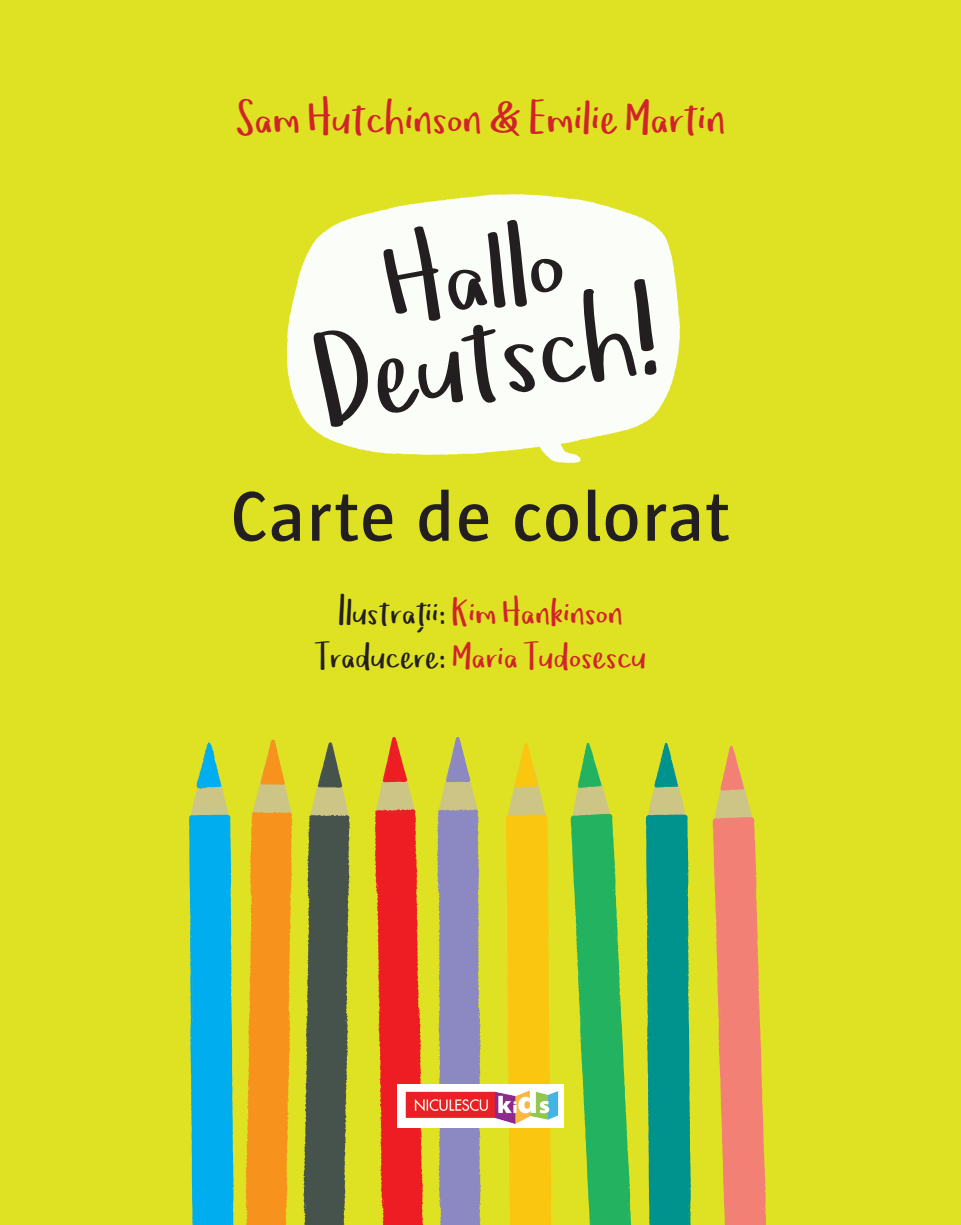
<style>
.page{position:relative;width:961px;height:1225px;background:#dfe222}
.page>*{position:absolute;margin:0;border:0;box-sizing:border-box;transform-origin:0 0}
.t1{font:120.9px "Om Telolet Om";color:#231f20}
.t2{font:112.95px "Om Telolet Om";color:#231f20}
.t3{font:600 72px "Sun";letter-spacing:.02em;color:#231f20}
.t4{font:46.5px "Om Telolet Om";letter-spacing:.01em;color:#d1232a}
.t5{font:36px/43.2px "Om Telolet Om";letter-spacing:.01em;color:#d1232a;text-align:center}
.s1{font-size:43.2px;color:#231f20}
.s2{color:#231f20}
</style>
<div class="page">
<svg style="left:287px;top:194px;width:393px;height:269px"></svg>
<svg style="left:713px;top:745px;width:53px;height:480px"></svg>
<svg style="left:646px;top:742px;width:45px;height:483px"></svg>
<svg style="left:189px;top:742px;width:45px;height:483px"></svg>
<svg style="left:571px;top:743px;width:61px;height:482px"></svg>
<svg style="left:374px;top:737px;width:49px;height:488px"></svg>
<svg style="left:303px;top:742px;width:47px;height:483px"></svg>
<svg style="left:245px;top:739px;width:48px;height:486px"></svg>
<svg style="left:437px;top:737px;width:44px;height:488px"></svg>
<svg style="left:506px;top:743px;width:46px;height:482px"></svg>
<img style="left:397px;top:1084px;width:167px;height:43px">
<p class="t4" style="left:236px;top:91px;width:491px">Sam Hutchinson &amp; Emilie Martin</p>
<h2 class="t2" style="left:375px;top:221px;width:181px;rotate:-9deg">Hall o</h2>
<h1 class="t1" style="left:306px;top:314px;width:346px;rotate:-9deg">Deutsch!</h1>
<h3 class="t3" style="left:230px;top:477px;width:501px">Carte de colorat</h3>
<p class="t5" style="left:315px;top:595px;width:333px"><span class="s1">l</span><span class="s2">lustrat,ii:</span> Kim Hankinson<br><span class="s2">Traducere:</span> Maria Tudosescu</p>
</div>
